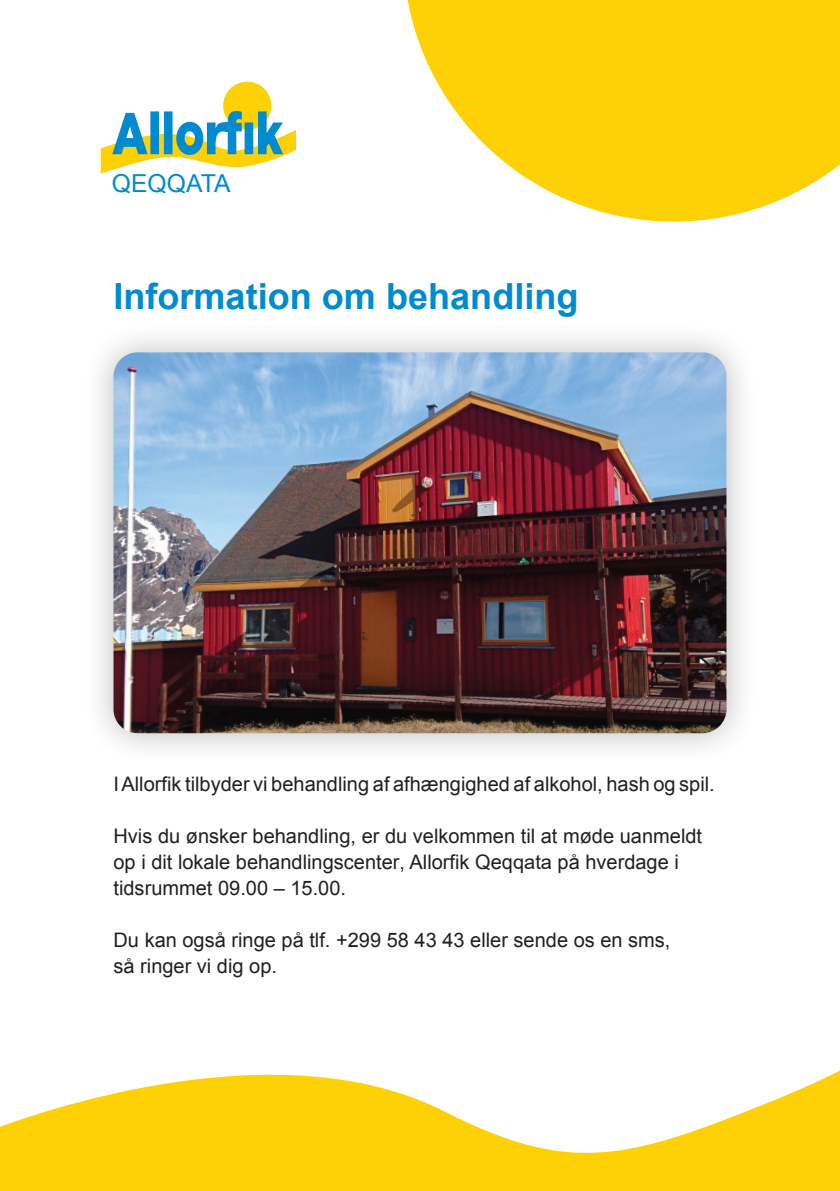
<style>
.page{position:relative;width:840px;height:1191px;background:#fff}
.page>*{position:absolute;margin:0;border:0;box-sizing:border-box;transform-origin:0 0}
.Overskrift{font:700 36px "Arial";color:#008bd0}
.Brødtekst{font:24.8px "Arial";color:#008bd0}
.Brødtekst-2{font:20px/26px "Arial";color:#231f20}
</style>
<div class="page">
<svg style="left:407px;top:0;width:432px;height:221px;fill:#fed006"></svg>
<svg style="left:0;top:1071px;width:839px;height:120px;fill:#fed006"></svg>
<div style="left:83px;top:321px;width:674px;height:443px;background:#231f20;opacity:.3"></div>
<img style="left:113px;top:352px;width:613px;height:381px">
<div style="left:223px;top:82px;width:48px;height:48px;background:#fed006;border-radius:50%"></div>
<svg style="left:101px;top:111px;width:195px;height:63px"></svg>
<p class="Brødtekst" style="left:112px;top:167px;width:120px">QEQQATA</p>
<p class="Overskrift" style="left:113px;top:273px;width:466px">Information om behandling</p>
<p class="Brødtekst-2" style="left:113px;top:771px;width:602px">I Allorfik tilbyder vi behandling af afhængighed af alkohol, hash og spil.</p>
<p class="Brødtekst-2" style="left:113px;top:823px;width:589px">Hvis du ønsker behandling, er du velkommen til at møde uanmeldt op i dit lokale behandlingscenter, Allorfik Qeqqata på hverdage i tidsrummet 09.00 – 15.00.</p>
<p class="Brødtekst-2" style="left:113px;top:927px;width:558px">Du kan også ringe på tlf. +299 58 43 43 eller sende os en sms, så ringer vi dig op.</p>
</div>
